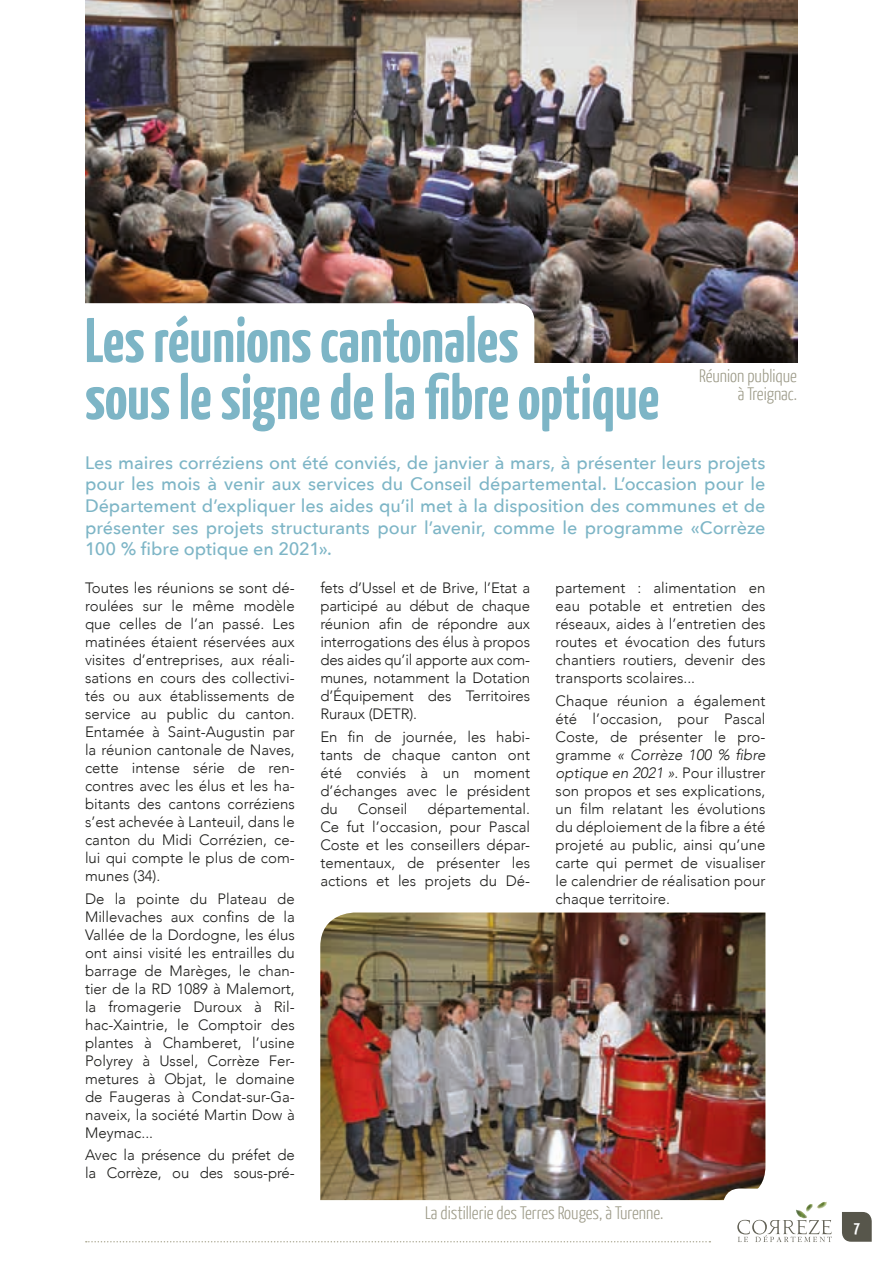
<style>
.page{position:relative;width:893px;height:1263px;background:#fff}
.page>*{position:absolute;margin:0;border:0;box-sizing:border-box;transform-origin:0 0}
.t1{font:700 63px/57px "Yanone Kaffeesatz";color:#7db5c6}
.t2{font:500 18px/21.6px "Avenir Next";letter-spacing:-.005em;color:#7db5c6;text-align:justify}
.t3{font:300 18px/18px "Yanone Kaffeesatz";color:#9d9b89;text-align:right}
.t4{font:700 16.5px "Yanone Kaffeesatz";color:#fff}
.t5{font:300 15px/18px "Avenir";color:#1d1d1b;text-align:justify}
.s1{font-style:italic}
</style>
<div class="page">
<svg style="left:86px;top:1241px;width:624px;height:1px"></svg>
<img style="left:320px;top:912px;width:445px;height:288px">
<svg style="left:723px;top:1188px;width:149px;height:54px"></svg>
<img style="left:85px;top:0;width:712px;height:362px">
<svg style="left:85px;top:303px;width:449px;height:59px"></svg>
<h1 class="t1" style="left:85px;top:310px;width:576px">Les réunions cantonales<br>sous le signe de la fibre optique</h1>
<p class="t3" style="left:699px;top:366px;width:100px">Réunion publique à Treignac.</p>
<p class="t2" style="left:85px;top:451px;width:682px">Les maires corréziens ont été conviés, de janvier à mars, à présenter leurs projets pour les mois à venir aux services du Conseil départemental. L’occasion pour le Département d’expliquer les aides qu’il met à la disposition des communes et de présenter ses projets structurants pour l’avenir, comme le programme «Corrèze 100 % fibre optique en 2021».</p>
<p class="t5" style="left:85px;top:579px;width:211px">Toutes les réunions se sont dé&shy;roulées sur le même modèle que celles de l’an passé. Les matinées étaient réservées aux visites d’entreprises, aux réali&shy;sations en cours des collectivi&shy;tés ou aux établissements de service au public du canton.<br>Entamée à Saint-Augustin par la réunion cantonale de Naves, cette intense série de ren&shy;contres avec les élus et les ha&shy;bitants des cantons corréziens s’est achevée à Lanteuil, dans le canton du Midi Corrézien, ce&shy;lui qui compte le plus de com&shy;munes (34).</p>
<p class="t5" style="left:85px;top:889px;width:211px">De la pointe du Plateau de Millevaches aux confins de la Vallée de la Dordogne, les élus ont ainsi visité les entrailles du barrage de Marèges, le chan&shy;tier de la RD 1089 à Malemort, la fromagerie Duroux à Ril&shy;hac-Xaintrie, le Comptoir des plantes à Chamberet, l’usine Polyrey à Ussel, Corrèze Fer&shy;metures à Objat, le domaine de Faugeras à Condat-sur-Ga&shy;naveix, la société Martin Dow à Meymac...</p>
<p class="t5" style="left:85px;top:1146px;width:211px">Avec la présence du préfet de la Corrèze, ou des sous-pré-</p>
<p class="t5" style="left:320px;top:579px;width:211px">fets d’Ussel et de Brive, l’Etat a participé au début de chaque réunion afin de répondre aux interrogations des élus à propos des aides qu’il apporte aux com&shy;munes, notamment la Dotation d’Équipement des Territoires Ruraux (DETR).</p>
<p class="t5" style="left:320px;top:727px;width:211px">En fin de journée, les habi&shy;tants de chaque canton ont été conviés à un moment d’échanges avec le président du</p>
<p class="t5" style="left:556px;top:579px;width:211px">partement : alimentation en eau potable et entretien des réseaux, aides à l’entretien des routes et évocation des futurs chantiers routiers, devenir des transports scolaires...</p>
<p class="t5" style="left:556px;top:691px;width:211px">Chaque réunion a également été l’occasion, pour Pascal Coste, de présenter le pro&shy;gramme <span class="s1">« Corrèze 100 % fibre optique en 2021 »</span>. Pour illustrer son propos et ses explications, un film relatant les évolutions du déploiement de la fibre a été projeté au public, ainsi qu’une carte qui permet de visualiser le calendrier de réalisation pour chaque territoire.</p>
<p class="t5" style="left:320px;top:799px;width:211px;text-indent:107px">départemental.<br>Ce fut l’occasion, pour Pascal Coste et les conseillers dépar&shy;tementaux, de présenter les actions et les projets du Dé-</p>
<p class="t5" style="left:358px;top:799px;width:51px">Conseil</p>
<p class="t3" style="left:425px;top:1203px;width:240px">La distillerie des Terres Rouges, à Turenne.</p>
<p class="t4" style="left:853px;top:1217px;width:8px">7</p>
</div>
